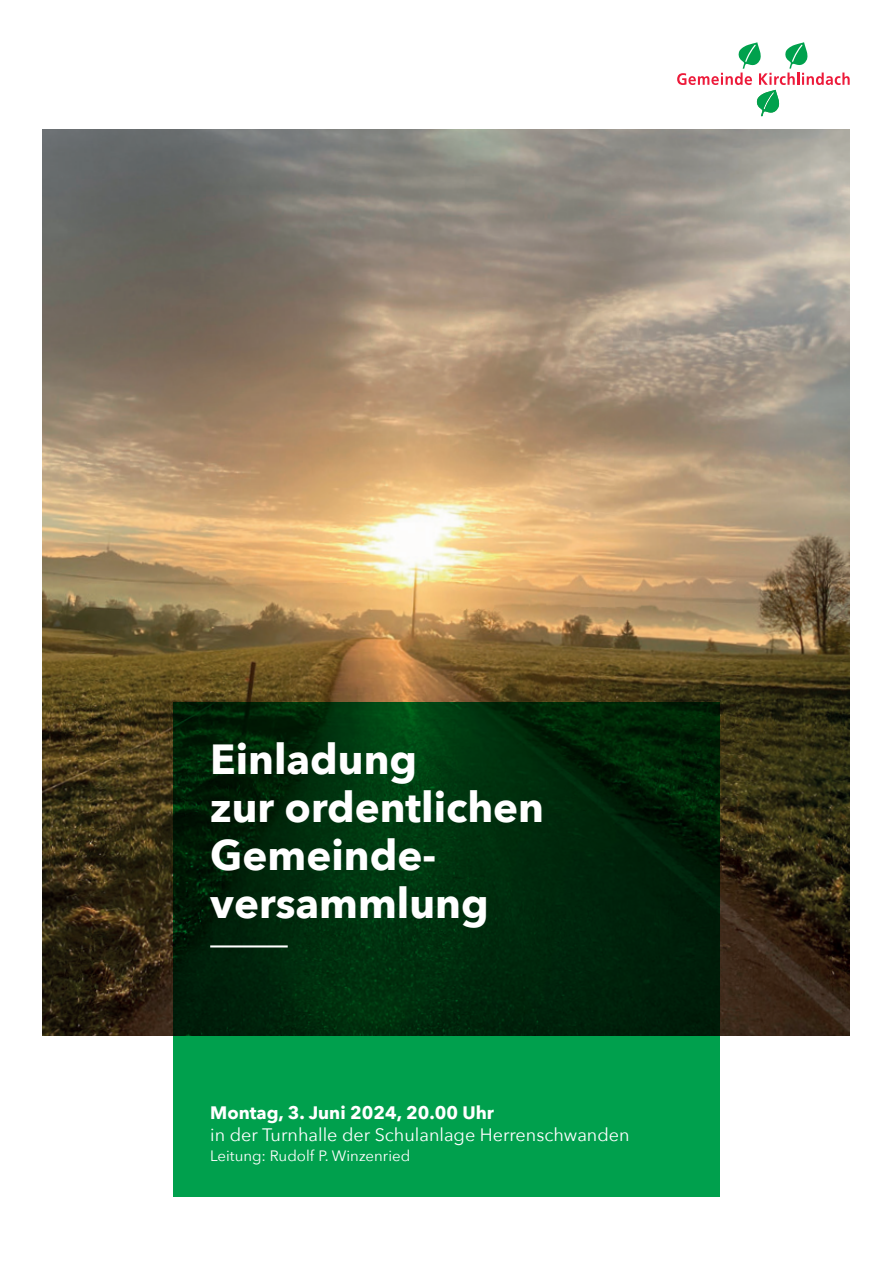
<style>
.page{position:relative;width:893px;height:1263px;background:#fff}
.page>*{position:absolute;margin:0;border:0;box-sizing:border-box;transform-origin:0 0}
.t1{font:700 42px/48px "Avenir Next";color:#fff}
.t2{font:18px "Avenir Next";color:#fff}
.t3{font:700 18px "Avenir Next";color:#fff}
.t4{font:15px "Avenir Next";color:#fff}
</style>
<div class="page">
<img style="left:43px;top:130px;width:807px;height:905px">
<svg style="left:173px;top:702px;width:546px;height:494px;background:#004f20"></svg>
<hr style="left:210px;top:945px;width:78px;height:2px;background:#fff">
<svg style="left:677px;top:42px;width:173px;height:74px"></svg>
<p class="t1" style="left:210px;top:735px;width:335px">Einladung<br>zur ordentlichen<br>Gemeinde&shy;versammlung</p>
<p class="t3" style="left:210px;top:1097px;width:285px">Montag, 3. Juni 2024, 20.00 Uhr</p>
<p class="t2" style="left:210px;top:1120px;width:421px">in der Turnhalle der Schulanlage Herrenschwanden</p>
<p class="t4" style="left:210px;top:1143px;width:201px">Leitung: Rudolf P. Winzenried</p>
</div>
